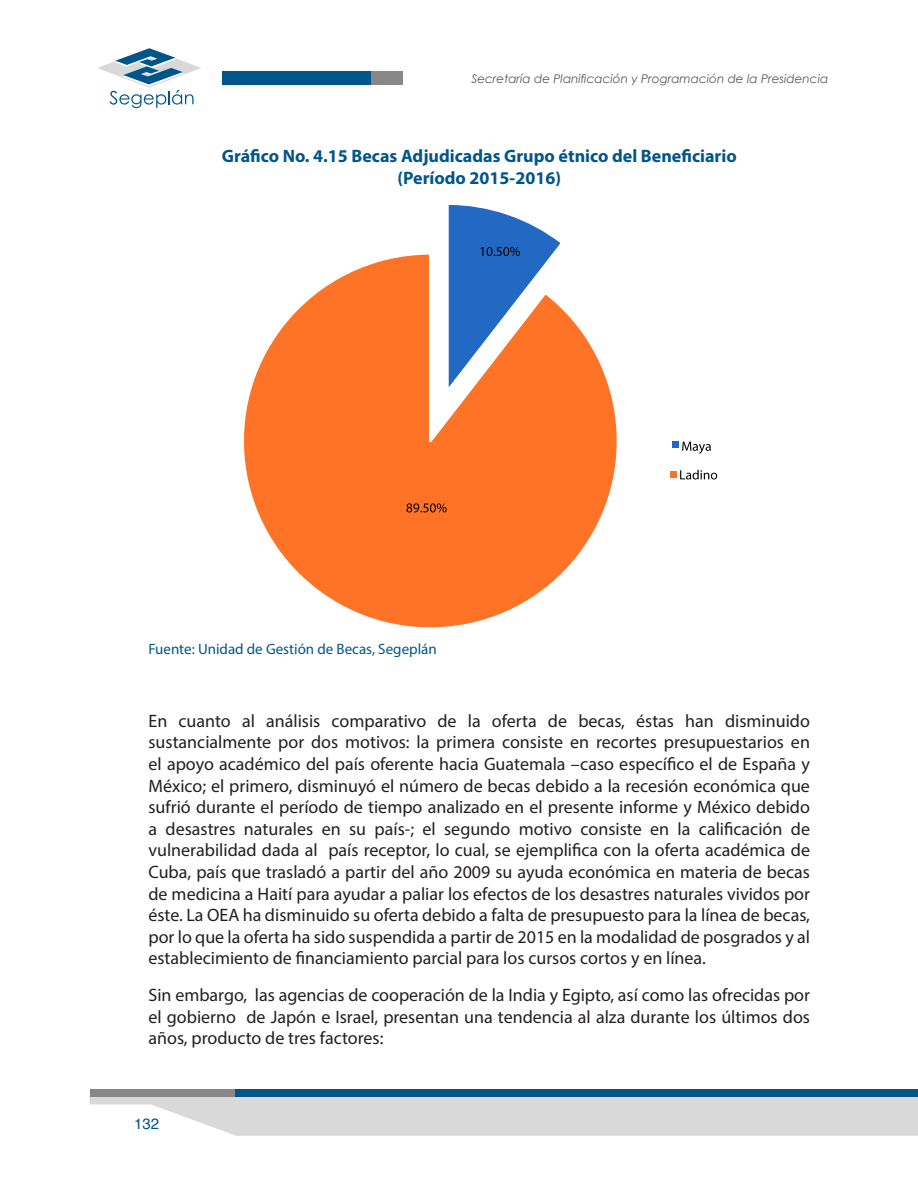
<style>
.page{position:relative;width:918px;height:1188px;background:#fff}
.page>*{position:absolute;margin:0;border:0;box-sizing:border-box;transform-origin:0 0}
.t1{font:18px/21.6px "Myriad Pro";color:#231f20;text-align:justify}
.t2{font:700 18px/21.6px "Myriad Pro";color:#00558b;text-align:center}
.t3{font:15px "Myriad Pro";color:#00558b}
.t4{font:15px "Helvetica";color:#00558b}
.t5{font:italic 12px "Century Gothic";color:#57585a}
</style>
<div class="page">
<svg style="left:90px;top:1096px;width:828px;height:40px;background:#d8d9da"></svg>
<div style="left:90px;top:1089px;width:506px;height:7px;background:#878787"></div>
<div style="left:236px;top:1089px;width:682px;height:7px;background:#00558b"></div>
<div style="left:293px;top:71px;width:110px;height:14px;background:#878787"></div>
<div style="left:222px;top:71px;width:149px;height:14px;background:#00558b"></div>
<svg style="left:98px;top:48px;width:103px;height:60px"></svg>
<svg style="left:244px;top:254px;width:373px;height:374px"></svg>
<svg style="left:445px;top:204px;width:121px;height:195px"></svg>
<svg style="left:406px;top:503px;width:41px;height:9px"></svg>
<div style="left:672px;top:441px;width:7px;height:7px;background:#2169c2"></div>
<svg style="left:682px;top:442px;width:29px;height:12px"></svg>
<div style="left:670px;top:471px;width:6px;height:7px;background:#ff7326"></div>
<svg style="left:680px;top:470px;width:37px;height:10px"></svg>
<p class="t5" style="left:471px;top:71px;width:358px">Secretaría de Planificación y Programación de la Presidencia</p>
<p class="t2" style="left:222px;top:145px;width:517px">Gráfico No. 4.15 Becas Adjudicadas Grupo étnico del Beneficiario (Período 2015-2016)</p>
<p class="t3" style="left:148px;top:639px;width:290px">Fuente: Unidad de Gestión de Becas, Segeplán</p>
<p class="t1" style="left:148px;top:710px;width:663px">En cuanto al análisis comparativo de la oferta de becas, éstas han disminuido sustancialmente por dos motivos: la primera consiste en recortes presupuestarios en el apoyo académico del país oferente hacia Guatemala –caso específico el de España y México; el primero, disminuyó el número de becas debido a la recesión económica que sufrió durante el período de tiempo analizado en el presente informe y México debido a desastres naturales en su país-; el segundo motivo consiste en la calificación de vulnerabilidad dada al país receptor, lo cual, se ejemplifica con la oferta académica de Cuba, país que trasladó a partir del año 2009 su ayuda económica en materia de becas de medicina a Haití para ayudar a paliar los efectos de los desastres naturales vividos por éste. La OEA ha disminuido su oferta debido a falta de presupuesto para la línea de becas, por lo que la oferta ha sido suspendida a partir de 2015 en la modalidad de posgrados y al establecimiento de financiamiento parcial para los cursos cortos y en línea.</p>
<p class="t1" style="left:148px;top:984px;width:663px">Sin embargo, las agencias de cooperación de la India y Egipto, así como las ofrecidas por el gobierno de Japón e Israel, presentan una tendencia al alza durante los últimos dos años, producto de tres factores:</p>
<p class="t4" style="left:134px;top:1117px;width:27px">132</p>
</div>
